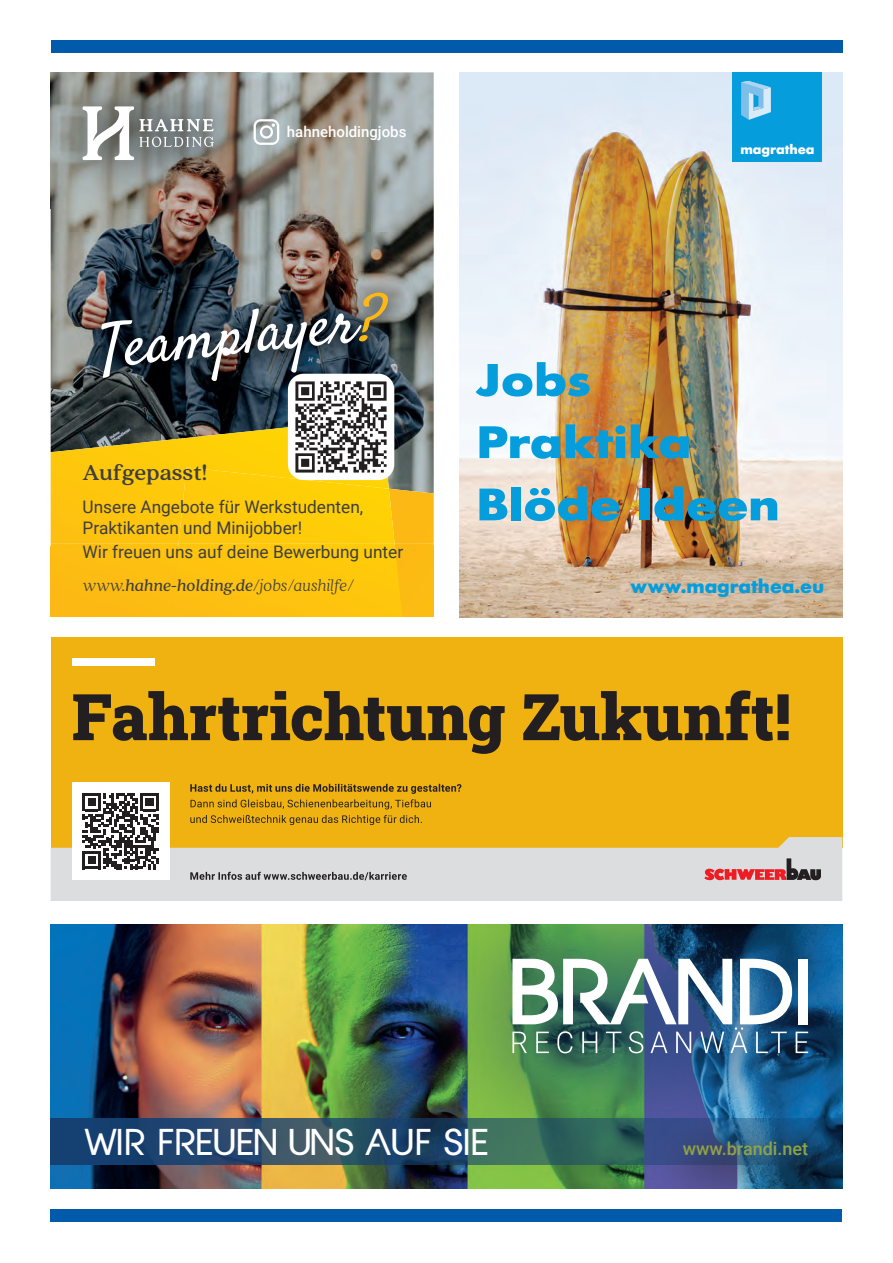
<style>
.page{position:relative;width:893px;height:1263px;background:#fff}
.page>*{position:absolute;margin:0;border:0;box-sizing:border-box;transform-origin:0 0}
.t1{font:61.05px "Satisfy";color:#fff}
.t2{font:700 45px/62.2px "Futura Serie BQ";color:#069ddc;scale:1.14 1}
.t3{font:35.25px "BRANDI Regular";letter-spacing:.01em;color:#fff}
.t4{font:700 24px "Quincy CF";color:#3e3e3f}
.t5{font:700 19.5px "Futura Serie BQ";color:#069ddc}
.t6{font:italic 300 18px "Quincy CF";letter-spacing:-.005em;color:#3e3e3f}
.t7{font:500 18px "Roboto";color:#90a244}
.t8{font:17.25px/20.7px "Roboto";color:#3e3e3f}
.t9{font:500 15px "Roboto";color:#fff}
.t10{font:700 13.5px "Futura Serie BQ";color:#fff}
.s1{color:#fcb814}
.s2{font-weight:700}
</style>
<div class="page">
<div style="left:51px;top:40px;width:791px;height:13px;background:#015aaa"></div>
<div style="left:51px;top:1208px;width:790px;height:13px;background:#015aaa"></div>
<img style="left:51px;top:924px;width:595px;height:264px">
<div style="left:401px;top:924px;width:440px;height:261px;background:#154172;opacity:.75"></div>
<svg style="left:512px;top:958px;width:295px;height:95px"></svg>
<div style="left:798px;top:958px;width:9px;height:66px;background:#fff"></div>
<svg style="left:51px;top:1117px;width:595px;height:47px;background:#2a5265"></svg>
<div style="left:646px;top:1108px;width:195px;height:80px;background:#231f20;opacity:.75"></div>
<div style="left:51px;top:637px;width:790px;height:210px;background:#efb211"></div>
<div style="left:72px;top:658px;width:82px;height:8px;background:#fff"></div>
<svg style="left:190px;top:799px;width:241px;height:25px"></svg>
<svg style="left:190px;top:783px;width:271px;height:10px"></svg>
<svg style="left:73px;top:690px;width:715px;height:63px"></svg>
<svg style="left:51px;top:836px;width:790px;height:64px;fill:#dcdddf"></svg>
<svg style="left:704px;top:858px;width:116px;height:22px;background:#c68f92"></svg>
<svg style="left:190px;top:871px;width:216px;height:9px;background:#9e9d9f"></svg>
<div style="left:72px;top:782px;width:97px;height:97px;background:#fff"></div>
<svg style="left:82px;top:793px;width:77px;height:76px"></svg>
<img style="left:459px;top:72px;width:383px;height:545px">
<div style="left:732px;top:72px;width:89px;height:90px;background:#069ddc"></div>
<svg style="left:741px;top:81px;width:29px;height:39px"></svg>
<img style="left:51px;top:72px;width:382px;height:416px">
<img style="left:51px;top:72px;width:209px;height:136px">
<svg style="left:83px;top:106px;width:131px;height:54px"></svg>
<div style="left:395px;top:543px;width:38px;height:74px;background:#fcbb13"></div>
<div style="left:395px;top:488px;width:38px;height:55px;background:#fcb914"></div>
<div style="left:51px;top:543px;width:127px;height:74px;background:#fdbc12"></div>
<img style="left:51px;top:417px;width:237px;height:126px">
<div style="left:178px;top:467px;width:217px;height:79px;background:#fecd08"></div>
<div style="left:171px;top:546px;width:231px;height:71px;background:#fec40e"></div>
<svg style="left:253px;top:119px;width:26px;height:26px"></svg>
<img style="left:81px;top:271px;width:331px;height:133px">
<div style="left:288px;top:373px;width:106px;height:107px;background:#fff;border-radius:16px"></div>
<img style="left:290px;top:376px;width:101px;height:101px">
<p class="t9" style="left:287px;top:121px;width:121px">hahneholdingjobs</p>
<h1 class="t1" style="left:93px;top:310px;width:288px;rotate:-6deg">Teamplayer<span class="s1">?</span></h1>
<h3 class="t4" style="left:83px;top:458px;width:126px">Aufgepasst!</h3>
<p class="t8" style="left:83px;top:495px;width:282px">Unsere Angebote für Werkstudenten,<br>Praktikanten und Minijobber!</p>
<p class="t8" style="left:83px;top:540px;width:322px">Wir freuen uns auf deine Bewerbung unter</p>
<p class="t6" style="left:83px;top:574px;width:272px">www.<span class="s2">hahne-holding.de</span>/jobs/aushilfe/</p>
<p class="t10" style="left:740px;top:141px;width:76px">magrathea</p>
<h2 class="t2" style="left:476px;top:348px;width:268px">Jobs<br>Praktika<br>Blöde Ideen</h2>
<p class="t5" style="left:630px;top:574px;width:195px">www.magrathea.eu</p>
<h3 class="t3" style="left:85px;top:1120px;width:406px">WIR FREUEN UNS AUF SIE</h3>
<p class="t7" style="left:682px;top:1135px;width:127px">www.brandi.net</p>
</div>
